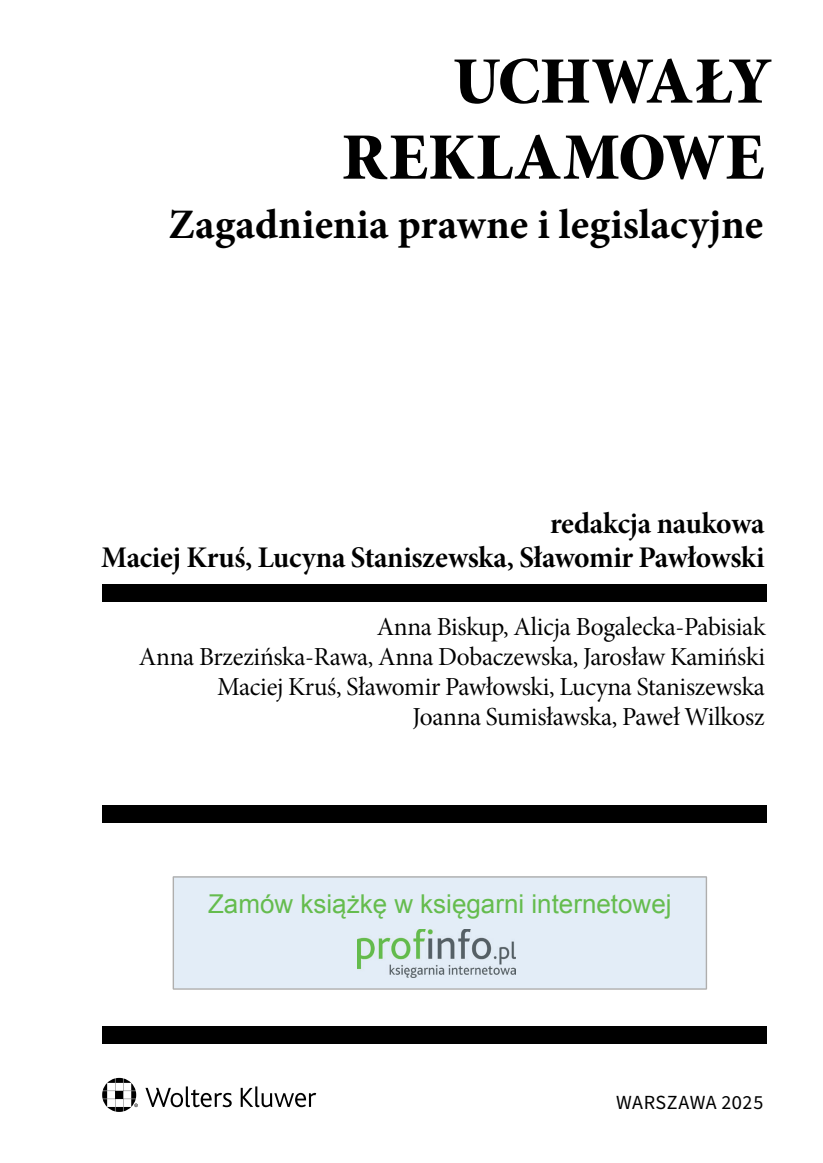
<style>
.page{position:relative;width:823px;height:1163px;background:#fff}
.page>*{position:absolute;margin:0;border:0;box-sizing:border-box;transform-origin:0 0}
.FRONT__tytul_3_linijki{font:92px/76px "Minion Pro Bold Cn Subh";letter-spacing:-.02em;color:#000;text-align:right}
.FRONT__podtytul_4_linijki{font:700 42px "Minion Pro";color:#000}
.FRONT__autorzy{font:30px/34px "Minion Pro Bold Subh";letter-spacing:-.01em;color:#000;text-align:right}
.FRONT__tekst_dodatkowy_drobny{font:26px/30px "Minion Pro Subh";letter-spacing:-.01em;color:#000;text-align:right}
.t1{font:26px "Arial";color:#65bc4e}
.FRONT__numer_wydania{font:20px "Source Sans Pro";letter-spacing:.015em;color:#000}
</style>
<div class="page">
<svg style="left:102px;top:1077px;width:214px;height:34px"></svg>
<div style="left:102px;top:584px;width:663px;height:17px;background:#000"></div>
<div style="left:102px;top:805px;width:663px;height:17px;background:#000"></div>
<div style="left:102px;top:1026px;width:663px;height:17px;background:#000"></div>
<div style="left:172px;top:876px;width:534px;height:113px;background:#e3edf7"></div>
<div style="left:181px;top:893px;width:517px;height:34px;background:#e3edf7"></div>
<div style="left:357px;top:928px;width:165px;height:51px;background:#e3edf7"></div>
<img style="left:357px;top:929px;width:158px;height:48px">
<p class="FRONT__tytul_3_linijki" style="left:341px;top:35px;width:432px">Uchwały reklamowe</p>
<p class="FRONT__podtytul_4_linijki" style="left:168px;top:195px;width:596px">Zagadnienia prawne i legislacyjne</p>
<p class="FRONT__autorzy" style="left:101px;top:506px;width:664px">redakcja naukowa<br>Maciej Kruś, Lucyna Staniszewska, Sławomir Pawłowski</p>
<p class="FRONT__tekst_dodatkowy_drobny" style="left:139px;top:611px;width:627px">Anna Biskup, Alicja Bogalecka-Pabisiak<br>Anna Brzezińska-Rawa, Anna Dobaczewska, Jarosław Kamiński Maciej Kruś, Sławomir Pawłowski, Lucyna Staniszewska<br>Joanna Sumisławska, Paweł Wilkosz</p>
<p class="t1" style="left:208px;top:886px;width:465px">Zamów książkę w księgarni internetowej</p>
<p class="FRONT__numer_wydania" style="left:615px;top:1088px;width:149px">WARSZAWA 2025</p>
</div>
